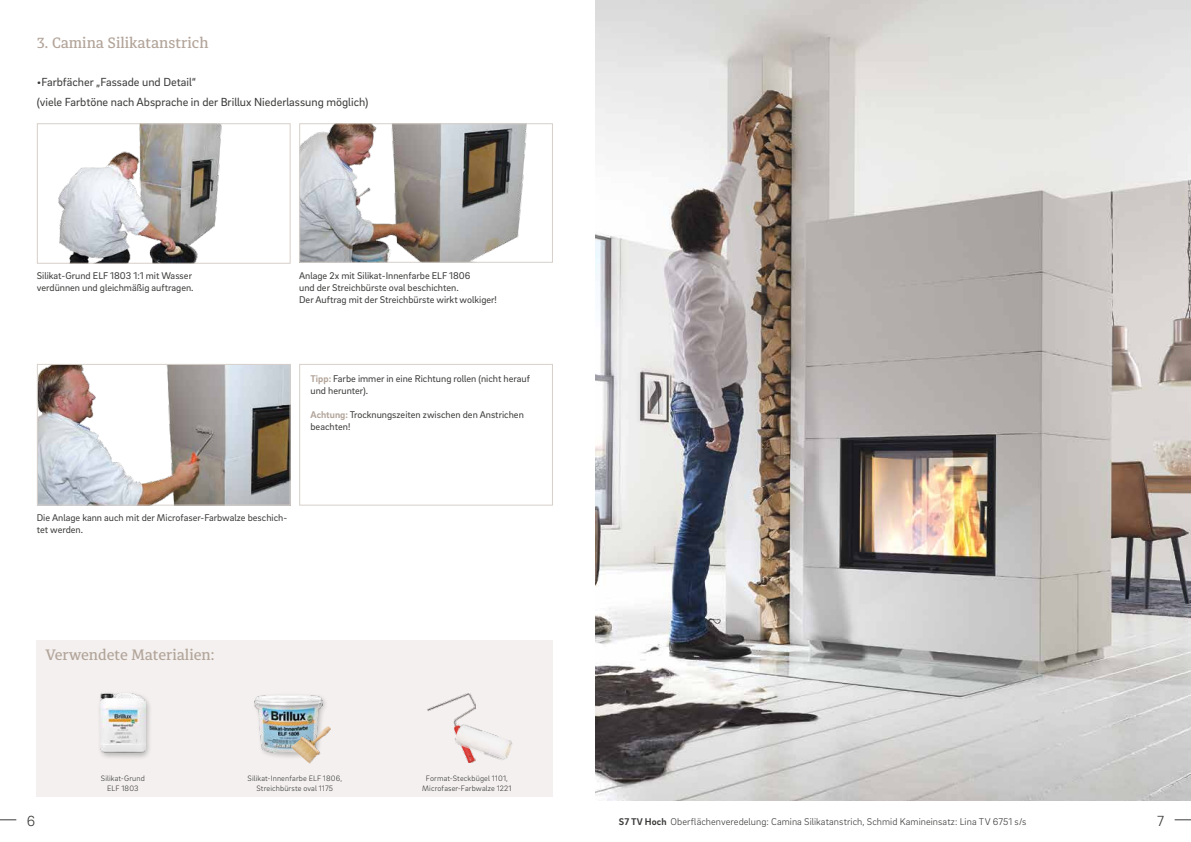
<style>
.page{position:relative;width:1191px;height:842px;background:#fff}
.page>*{position:absolute;margin:0;border:0;box-sizing:border-box;transform-origin:0 0}
.t1{font:500 15px "Diaria Pro";color:#b2a499}
.t2{font:300 15px "Brix Sans";color:#3c3c3b}
.t3{font:12px/20px "Brix Sans";color:#3c3c3b}
.t4{font:10px/12px "Brix Sans";color:#3c3c3b}
.t5{font:300 10px "Brix Sans";letter-spacing:.005em;color:#3c3c3b}
.t6{font:300 8px/9.6px "Brix Sans";letter-spacing:.015em;color:#3c3c3b;text-align:center}
.s1{font-weight:700;color:#b2a499}
.s2{font-weight:700}
</style>
<div class="page">
<svg style="left:1174px;top:819px;width:17px;height:1px"></svg>
<svg style="left:0;top:819px;width:16px;height:1px"></svg>
<img style="left:58px;top:125px;width:164px;height:137px">
<div style="left:37px;top:123px;width:254px;height:141px;border:1px solid #d7d0ca"></div>
<img style="left:301px;top:125px;width:226px;height:136px">
<div style="left:299px;top:123px;width:254px;height:140px;border:1px solid #d7d0ca"></div>
<img style="left:39px;top:366px;width:250px;height:138px">
<div style="left:37px;top:364px;width:254px;height:142px;border:1px solid #d7d0ca"></div>
<div style="left:299px;top:364px;width:254px;height:142px;border:1px solid #d7d0ca"></div>
<div style="left:37px;top:640px;width:516px;height:157px;background:#f3f0ef"></div>
<div style="left:252px;top:692px;width:78px;height:68px;background:#000;opacity:.25"></div>
<img style="left:255px;top:696px;width:68px;height:57px">
<div style="left:97px;top:690px;width:56px;height:70px;background:#000;opacity:.25"></div>
<img style="left:100px;top:693px;width:45px;height:60px">
<img style="left:427px;top:693px;width:48px;height:70px">
<img style="left:291px;top:726px;width:36px;height:36px">
<img style="left:453px;top:722px;width:59px;height:40px">
<img style="left:595px;top:0;width:596px;height:800px">
<h1 class="t1" style="left:37px;top:34px;width:173px">3. Camina Silikatanstrich</h1>
<p class="t3" style="left:37px;top:72px;width:333px">•Farbfächer „Fassade und Detail“<br>(viele Farbtöne nach Absprache in der Brillux Niederlassung möglich)</p>
<p class="t4" style="left:37px;top:269px;width:158px">Silikat-Grund ELF 1803 1:1 mit Wasser verdünnen und gleichmäßig auftragen.</p>
<p class="t4" style="left:299px;top:269px;width:199px">Anlage 2x mit Silikat-Innenfarbe ELF 1806<br>und der Streichbürste oval beschichten.<br>Der Auftrag mit der Streichbürste wirkt wolkiger!</p>
<p class="t4" style="left:310px;top:373px;width:221px"><span class="s1">Tipp:</span> Farbe immer in eine Richtung rollen (nicht herauf und herunter).</p>
<p class="t4" style="left:310px;top:409px;width:215px"><span class="s1">Achtung:</span> Trocknungszeiten zwischen den Anstrichen beachten!</p>
<p class="t4" style="left:37px;top:512px;width:252px">Die Anlage kann auch mit der Microfaser-Farbwalze beschich&shy;tet werden.</p>
<h1 class="t1" style="left:45px;top:646px;width:171px">Verwendete Materialien:</h1>
<p class="t6" style="left:101px;top:773px;width:45px">Silikat-Grund<br>ELF 1803</p>
<p class="t6" style="left:248px;top:773px;width:96px">Silikat-Innenfarbe ELF 1806,<br>Streichbürste oval 1175</p>
<p class="t6" style="left:422px;top:773px;width:91px">Format-Steckbügel 1101,<br>Microfaser-Farbwalze 1221</p>
<h1 class="t2" style="left:27px;top:811px;width:10px">6</h1>
<h1 class="t2" style="left:1157px;top:811px;width:9px">7</h1>
<p class="t5" style="left:619px;top:815px;width:409px"><span class="s2">S7 TV Hoch</span> Oberflächenveredelung: Camina Silikatanstrich, Schmid Kamineinsatz: Lina TV 6751 s/s</p>
</div>
